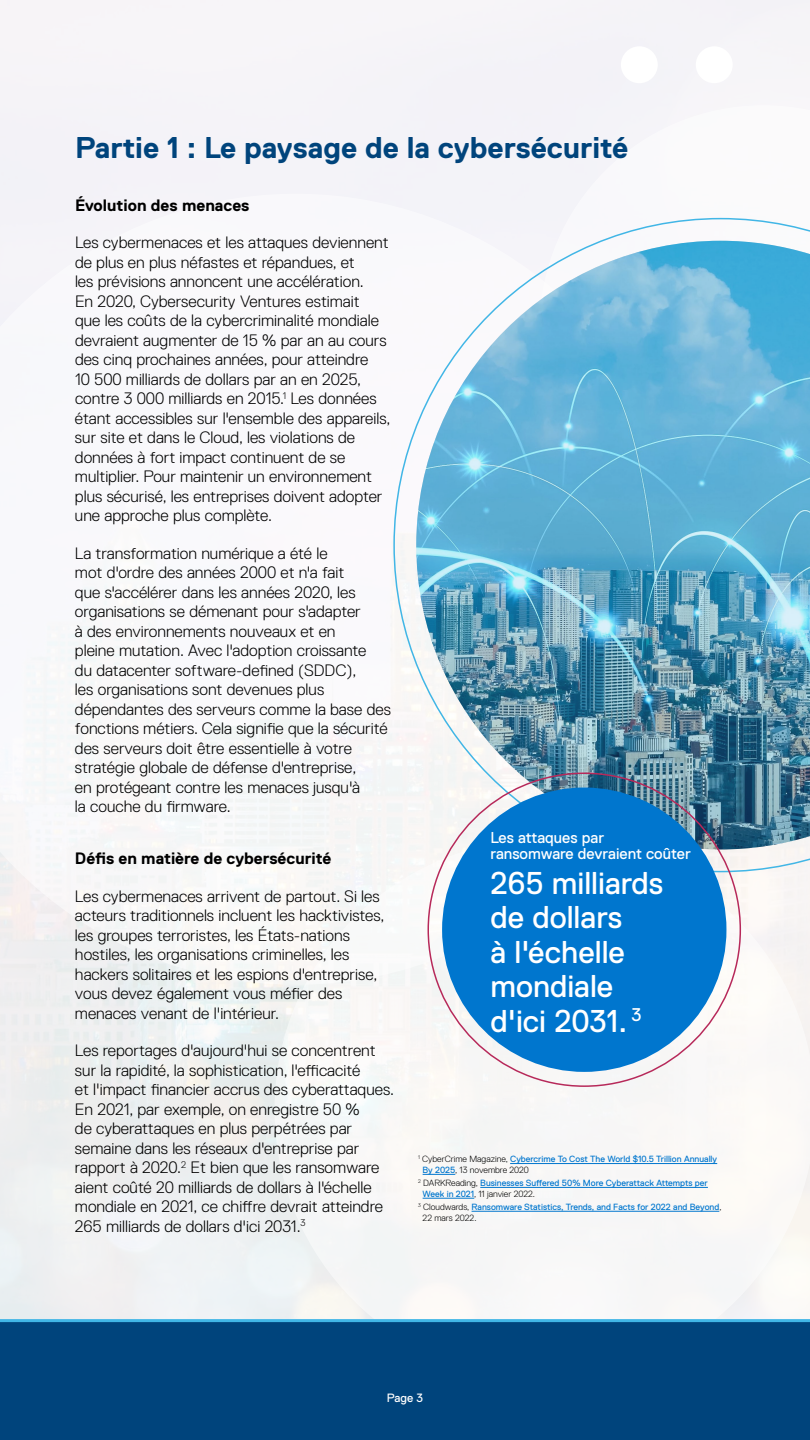
<style>
.page{position:relative;width:810px;height:1440px;background:#fff}
.page>*{position:absolute;margin:0;border:0;box-sizing:border-box;transform-origin:0 0}
.t1{font:31.5px/34.5px "Dell Replica";color:#fff}
.t2{font:700 30px "Dell Replica";color:#00447c}
.t3{font:300 16.5px/19.5px "Dell Replica";color:#000}
.t4{font:700 16.5px "Dell Replica";color:#000}
.t5{font:15.75px/16.5px "Dell Replica";color:#fff}
.t6{font:12px "Dell Replica";color:#fff}
.t7{font:9px/10.8px "Dell Replica";color:#0076ce}
.s1{font-weight:300;color:#000}
</style>
<div class="page">
<svg style="left:539px;top:105px;width:271px;height:113px"></svg>
<svg style="left:0;top:194px;width:691px;height:791px"></svg>
<div style="left:275px;top:839px;width:535px;height:480px;background:#f8f7f6"></div>
<img style="left:393px;top:218px;width:417px;height:654px">
<div style="left:0;top:1321px;width:810px;height:119px;background:#00447c"></div>
<hr style="left:0;top:1319px;width:810px;height:3px;background:#41b6e6">
<div style="left:442px;top:788px;width:284px;height:284px;background:#0076ce;border-radius:50%"></div>
<hr style="left:510px;top:1163px;width:207px;height:1px;background:#0076ce">
<hr style="left:423px;top:1174px;width:32px;height:1px;background:#0076ce">
<hr style="left:480px;top:1187px;width:228px;height:1px;background:#0076ce">
<hr style="left:423px;top:1198px;width:51px;height:1px;background:#0076ce">
<hr style="left:472px;top:1211px;width:247px;height:1px;background:#0076ce">
<h2 class="t2" style="left:75px;top:131px;width:555px">Partie 1 : Le paysage de la cybersécurité</h2>
<p class="t4" style="left:75px;top:196px;width:176px">Évolution des menaces</p>
<p class="t3" style="left:75px;top:233px;width:317px">Les cybermenaces et les attaques deviennent de plus en plus néfastes et répandues, et<br>les prévisions annoncent une accélération.<br>En 2020, Cybersecurity Ventures estimait<br>que les coûts de la cybercriminalité mondiale devraient augmenter de 15 % par an au cours des cinq prochaines années, pour atteindre<br>10 500 milliards de dollars par an en 2025, contre 3 000 milliards en 2015.<sup>1</sup> Les données étant accessibles sur l'ensemble des appareils, sur site et dans le Cloud, les violations de données à fort impact continuent de se multiplier. Pour maintenir un environnement plus sécurisé, les entreprises doivent adopter une approche plus complète.</p>
<p class="t3" style="left:75px;top:544px;width:317px">La transformation numérique a été le<br>mot d'ordre des années 2000 et n'a fait<br>que s'accélérer dans les années 2020, les organisations se démenant pour s'adapter<br>à des environnements nouveaux et en<br>pleine mutation. Avec l'adoption croissante<br>du datacenter software-defined (SDDC),<br>les organisations sont devenues plus dépendantes des serveurs comme la base des fonctions métiers. Cela signifie que la sécurité des serveurs doit être essentielle à votre stratégie globale de défense d'entreprise,<br>en protégeant contre les menaces jusqu'à<br>la couche du firmware.</p>
<p class="t4" style="left:75px;top:849px;width:258px">Défis en matière de cybersécurité</p>
<p class="t3" style="left:75px;top:886px;width:311px">Les cybermenaces arrivent de partout. Si les acteurs traditionnels incluent les hacktivistes, les groupes terroristes, les États-nations hostiles, les organisations criminelles, les hackers solitaires et les espions d'entreprise, vous devez également vous méfier des menaces venant de l'intérieur.</p>
<p class="t3" style="left:75px;top:1041px;width:321px">Les reportages d'aujourd'hui se concentrent sur la rapidité, la sophistication, l'efficacité<br>et l'impact financier accrus des cyberattaques.<br>En 2021, par exemple, on enregistre 50 %<br>de cyberattaques en plus perpétrées par semaine dans les réseaux d'entreprise par rapport à 2020.<sup>2</sup> Et bien que les ransomware aient coûté 20 milliards de dollars à l'échelle mondiale en 2021, ce chiffre devrait atteindre 265 milliards de dollars d'ici 2031.<sup>3</sup></p>
<p class="t5" style="left:490px;top:829px;width:202px">Les attaques par ransomware devraient coûter</p>
<h1 class="t1" style="left:490px;top:866px;width:174px">265 milliards de dollars<br>à l'échelle mondiale d'ici 2031. <sup>3</sup></h1>
<p class="t7" style="left:423px;top:1154px;width:296px;text-indent:-5px"><sup>1</sup> <span class="s1">CyberCrime Magazine,</span> Cybercrime To Cost The World $10.5 Trillion Annually<br>By 2025<span class="s1">, 13 novembre 2020</span></p>
<p class="t7" style="left:423px;top:1178px;width:287px;text-indent:-4px"><sup>2</sup> <span class="s1">DARKReading,</span> Businesses Suffered 50% More Cyberattack Attempts per<br>Week in 2021<span class="s1">, 11 janvier 2022.</span></p>
<p class="t7" style="left:423px;top:1201px;width:300px;text-indent:-4px"><sup>3</sup> <span class="s1">Cloudwards,</span> Ransomware Statistics, Trends, and Facts for 2022 and Beyond<span class="s1">,<br>22 mars 2022.</span></p>
<p class="t6" style="left:387px;top:1391px;width:38px">Page 3</p>
</div>
